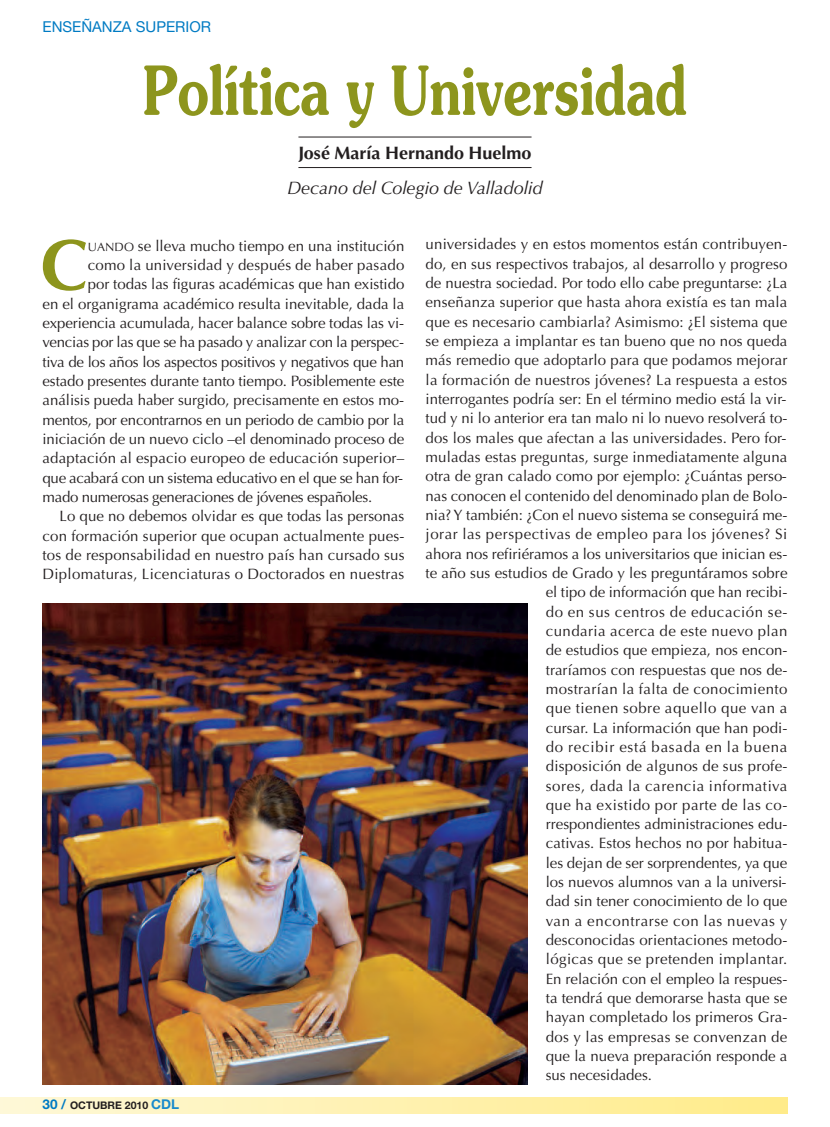
<style>
.page{position:relative;width:830px;height:1127px;background:#fff}
.page>*{position:absolute;margin:0;border:0;box-sizing:border-box;transform-origin:0 0}
.t1{font:700 71.7px "Optima";color:#8d951d}
.t2{font:600 67.5px "Souvenir";color:#8d951d;scale:.75 1}
.t3{font:italic 18px "Optima";color:#231f20}
.t4{font:700 18px "Optima";color:#231f20}
.t5{font:15px "Optima";letter-spacing:.005em;color:#231f20}
.t6{font:15px "Optima";letter-spacing:-.015em;color:#231f20}
.t7{font:15px "Optima";letter-spacing:.04em;color:#231f20}
.t8{font:15px "Optima";letter-spacing:-.02em;color:#231f20}
.t9{font:15px "Optima";letter-spacing:.035em;color:#231f20}
.t10{font:15px "Optima";letter-spacing:.03em;color:#231f20}
.t11{font:15px "Optima";letter-spacing:.025em;color:#231f20}
.t12{font:15px "Optima";letter-spacing:.05em;color:#231f20}
.t13{font:15px "Helvetica Neue";color:#007bc3}
.t14{font:700 10.5px "Helvetica Neue";color:#231f20}
.s1{font-size:12px}
.s2{font-size:13.5px;color:#007bc3}
.s3{font-size:13.5px;color:#1a8bcc}
</style>
<div class="page">
<div style="left:0;top:1097px;width:787px;height:16px;background:linear-gradient(to right,#fef8d7,#ffeb89)"></div>
<hr style="left:298px;top:137px;width:233px;height:1px;background:#231f20">
<hr style="left:298px;top:167px;width:233px;height:1px;background:#231f20">
<img style="left:43px;top:604px;width:484px;height:480px">
<p class="t13" style="left:43px;top:21px;width:170px">ENSEÑANZA SUPERIOR</p>
<h2 class="t2" style="left:143px;top:52px;width:726px">Política y Universidad</h2>
<p class="t4" style="left:298px;top:145px;width:234px">José María Hernando Huelmo</p>
<p class="t3" style="left:287px;top:181px;width:257px">Decano del Colegio de Valladolid</p>
<h1 class="t1" style="left:40px;top:236px;width:49px">C</h1>
<p class="t5" style="left:88px;top:240px;width:318px"><span class="s1">UANDO</span> se lleva mucho tiempo en una institución</p>
<p class="t5" style="left:88px;top:259px;width:318px">como la universidad y después de haber pasado</p>
<p class="t5" style="left:88px;top:278px;width:318px">por todas las figuras académicas que han existido</p>
<p class="t5" style="left:43px;top:298px;width:363px">en el organigrama académico resulta inevitable, dada la</p>
<p class="t5" style="left:43px;top:317px;width:363px">experiencia acumulada, hacer balance sobre todas las vi-</p>
<p class="t6" style="left:43px;top:336px;width:363px">vencias por las que se ha pasado y analizar con la perspec-</p>
<p class="t6" style="left:43px;top:355px;width:363px">tiva de los años los aspectos positivos y negativos que han</p>
<p class="t5" style="left:43px;top:375px;width:363px">estado presentes durante tanto tiempo. Posiblemente este</p>
<p class="t5" style="left:43px;top:394px;width:363px">análisis pueda haber surgido, precisamente en estos mo-</p>
<p class="t6" style="left:43px;top:413px;width:363px">mentos, por encontrarnos en un periodo de cambio por la</p>
<p class="t5" style="left:43px;top:433px;width:363px">iniciación de un nuevo ciclo –el denominado proceso de</p>
<p class="t5" style="left:43px;top:452px;width:363px">adaptación al espacio europeo de educación superior–</p>
<p class="t8" style="left:43px;top:471px;width:362px">que acabará con un sistema educativo en el que se han for-</p>
<p class="t8" style="left:43px;top:491px;width:331px">mado numerosas generaciones de jóvenes españoles.</p>
<p class="t5" style="left:60px;top:510px;width:346px">Lo que no debemos olvidar es que todas las personas</p>
<p class="t5" style="left:43px;top:529px;width:363px">con formación superior que ocupan actualmente pues-</p>
<p class="t5" style="left:43px;top:549px;width:363px">tos de responsabilidad en nuestro país han cursado sus</p>
<p class="t5" style="left:43px;top:568px;width:363px">Diplomaturas, Licenciaturas o Doctorados en nuestras</p>
<p class="t14" style="left:43px;top:1101px;width:138px"><span class="s2">30 /</span> OCTUBRE 2010 <span class="s3">CDL</span></p>
<p class="t5" style="left:425px;top:238px;width:363px">universidades y en estos momentos están contribuyen-</p>
<p class="t5" style="left:425px;top:258px;width:363px">do, en sus respectivos trabajos, al desarrollo y progreso</p>
<p class="t5" style="left:425px;top:277px;width:363px">de nuestra sociedad. Por todo ello cabe preguntarse: ¿La</p>
<p class="t5" style="left:425px;top:296px;width:363px">enseñanza superior que hasta ahora existía es tan mala</p>
<p class="t5" style="left:425px;top:315px;width:363px">que es necesario cambiarla? Asimismo: ¿El sistema que</p>
<p class="t5" style="left:425px;top:335px;width:363px">se empieza a implantar es tan bueno que no nos queda</p>
<p class="t5" style="left:425px;top:354px;width:363px">más remedio que adoptarlo para que podamos mejorar</p>
<p class="t5" style="left:425px;top:373px;width:363px">la formación de nuestros jóvenes? La respuesta a estos</p>
<p class="t5" style="left:425px;top:393px;width:362px">interrogantes podría ser: En el término medio está la vir-</p>
<p class="t5" style="left:425px;top:412px;width:363px">tud y ni lo anterior era tan malo ni lo nuevo resolverá to-</p>
<p class="t5" style="left:425px;top:431px;width:362px">dos los males que afectan a las universidades. Pero for-</p>
<p class="t5" style="left:425px;top:451px;width:363px">muladas estas preguntas, surge inmediatamente alguna</p>
<p class="t5" style="left:425px;top:470px;width:362px">otra de gran calado como por ejemplo: ¿Cuántas perso-</p>
<p class="t5" style="left:425px;top:489px;width:363px">nas conocen el contenido del denominado plan de Bolo-</p>
<p class="t5" style="left:425px;top:509px;width:363px">nia? Y también: ¿Con el nuevo sistema se conseguirá me-</p>
<p class="t7" style="left:425px;top:528px;width:363px">jorar las perspectivas de empleo para los jóvenes? Si</p>
<p class="t5" style="left:425px;top:547px;width:363px">ahora nos refiriéramos a los universitarios que inician es-</p>
<p class="t5" style="left:425px;top:567px;width:363px">te año sus estudios de Grado y les preguntáramos sobre</p>
<p class="t5" style="left:545px;top:586px;width:243px">el tipo de información que han recibi-</p>
<p class="t7" style="left:545px;top:605px;width:243px">do en sus centros de educación se-</p>
<p class="t10" style="left:545px;top:625px;width:243px">cundaria acerca de este nuevo plan</p>
<p class="t5" style="left:545px;top:644px;width:243px">de estudios que empieza, nos encon-</p>
<p class="t5" style="left:545px;top:663px;width:243px">traríamos con respuestas que nos de-</p>
<p class="t11" style="left:545px;top:683px;width:243px">mostrarían la falta de conocimiento</p>
<p class="t9" style="left:545px;top:702px;width:243px">que tienen sobre aquello que van a</p>
<p class="t5" style="left:545px;top:721px;width:243px">cursar. La información que han podi-</p>
<p class="t12" style="left:545px;top:741px;width:243px">do recibir está basada en la buena</p>
<p class="t5" style="left:545px;top:760px;width:243px">disposición de algunos de sus profe-</p>
<p class="t9" style="left:545px;top:779px;width:243px">sores, dada la carencia informativa</p>
<p class="t9" style="left:545px;top:798px;width:243px">que ha existido por parte de las co-</p>
<p class="t5" style="left:545px;top:818px;width:243px">rrespondientes administraciones edu-</p>
<p class="t5" style="left:545px;top:837px;width:243px">cativas. Estos hechos no por habitua-</p>
<p class="t5" style="left:545px;top:856px;width:243px">les dejan de ser sorprendentes, ya que</p>
<p class="t5" style="left:545px;top:876px;width:242px">los nuevos alumnos van a la universi-</p>
<p class="t5" style="left:545px;top:895px;width:243px">dad sin tener conocimiento de lo que</p>
<p class="t7" style="left:545px;top:914px;width:243px">van a encontrarse con las nuevas y</p>
<p class="t5" style="left:545px;top:934px;width:243px">desconocidas orientaciones metodo-</p>
<p class="t10" style="left:545px;top:953px;width:243px">lógicas que se pretenden implantar.</p>
<p class="t5" style="left:545px;top:972px;width:243px">En relación con el empleo la respues-</p>
<p class="t5" style="left:545px;top:992px;width:243px">ta tendrá que demorarse hasta que se</p>
<p class="t5" style="left:545px;top:1011px;width:243px">hayan completado los primeros Gra-</p>
<p class="t5" style="left:545px;top:1030px;width:243px">dos y las empresas se convenzan de</p>
<p class="t5" style="left:545px;top:1050px;width:243px">que la nueva preparación responde a</p>
<p class="t5" style="left:545px;top:1069px;width:108px">sus necesidades.</p>
</div>
